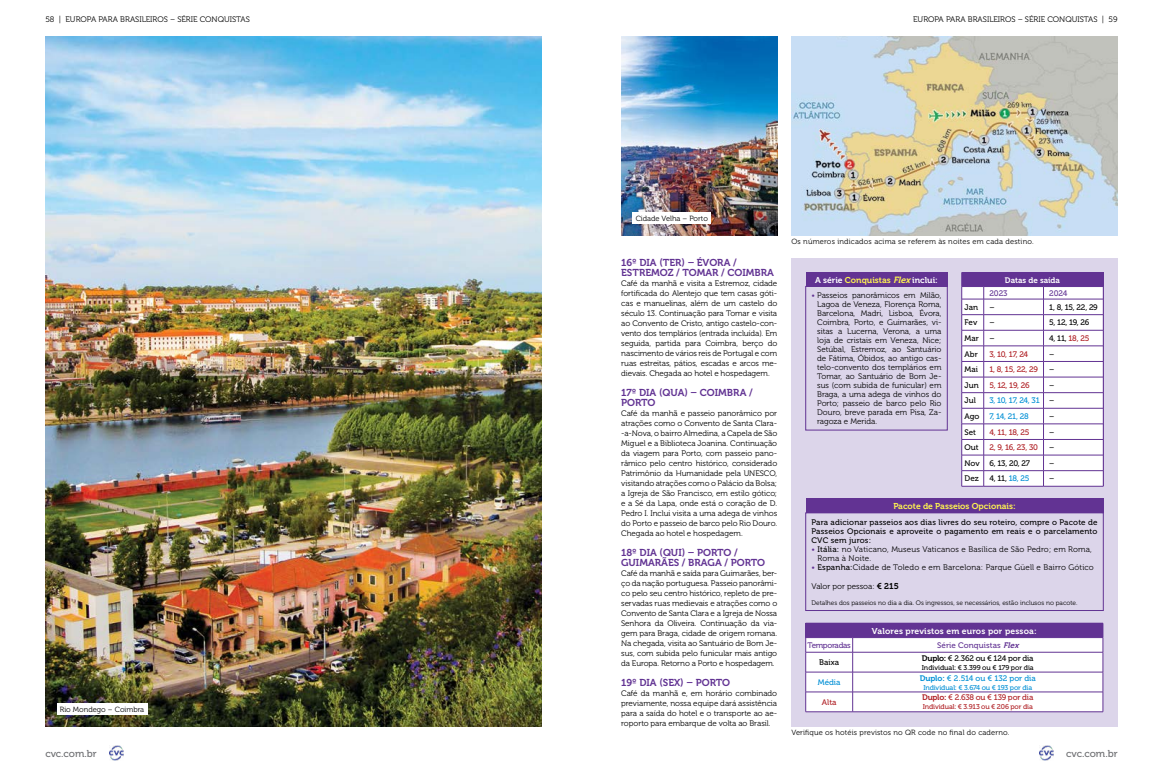
<style>
.page{position:relative;width:1163px;height:780px;background:#fff}
.page>*{position:absolute;margin:0;border:0;box-sizing:border-box;transform-origin:0 0}
.t1{font:10px/10px "Museo 700";color:#623393}
.t2{font:10px "Museo 500";color:#6d6e71}
.t3{font:8.5px "Museo 700";letter-spacing:.005em;color:#fff}
.t4{font:8.5px "Museo 700";color:#fff450}
.t5{font:8px/10px "Museo 300";color:#000;text-align:justify}
.t6{font:8px/9px "Museo 500";color:#000;text-align:justify}
.t7{font:8px/9px "Museo 300";letter-spacing:.02em;color:#000}
.t8{font:8px "Museo 500";letter-spacing:-.025em;color:#af1e23}
.t9{font:8px "Museo 500";color:#008fd5}
.t10{font:8px "Museo 500";color:#623393}
.t11{font:8px/15.6px "Museo 500";letter-spacing:-.025em;color:#008fd5}
.t12{font:8px "Museo 500";letter-spacing:-.02em;color:#000}
.t13{font:8px "Museo 700";color:#fff}
.t14{font:8px "Museo 500";letter-spacing:-.04em;color:#623393}
.t15{font:7.5px "Museo 300";letter-spacing:.02em;color:#000}
.t16{font:7.5px "Museo 300";color:#000}
.t17{font:7px "Museo 500";letter-spacing:-.005em;color:#000}
.t18{font:7px "Museo 500";letter-spacing:-.015em;color:#008fd5}
.t19{font:7px "Museo 500";letter-spacing:-.015em;color:#af1e23}
.t20{font:6.5px "Museo 300";color:#000}
.s1{color:#fff450}
.s2{font-style:italic;font-size:9px;color:#fff450}
.s3{color:#623393}
.s4{color:#af1e23}
.s5{color:#000}
.s6{color:#008fd5}
.s7{font-family:"Museo 500"}
.s8{font-family:"Museo 700";font-size:8.5px}
.s9{font-family:"Museo 700";font-style:italic}
.s10{font-family:"Museo 700"}
</style>
<div class="page">
<img style="left:109px;top:745px;width:14px;height:15px">
<img style="left:1039px;top:745px;width:14px;height:15px">
<img style="left:45px;top:37px;width:496px;height:689px">
<div style="left:57px;top:702px;width:90px;height:12px;background:#fff"></div>
<div style="left:791px;top:258px;width:326px;height:468px;background:#dcd5ea"></div>
<div style="left:805px;top:286px;width:142px;height:144px;border:1px solid #623393"></div>
<div style="left:805px;top:272px;width:142px;height:14px;background:#623393"></div>
<div style="left:805px;top:499px;width:298px;height:14px;background:#623393"></div>
<div style="left:805px;top:512px;width:298px;height:98px;border:1px solid #623393"></div>
<img style="left:791px;top:37px;width:326px;height:198px">
<svg style="left:961px;top:272px;width:142px;height:215px;background:#e7e0ee"></svg>
<hr style="left:983px;top:486px;width:60px;height:1px;background:#623393">
<hr style="left:1043px;top:486px;width:60px;height:1px;background:#623393">
<img style="left:621px;top:37px;width:156px;height:198px">
<div style="left:632px;top:212px;width:79px;height:12px;background:#fff"></div>
<hr style="left:805px;top:711px;width:47px;height:1px;background:#623393">
<svg style="left:805px;top:623px;width:298px;height:88px;background:#ddd3e8"></svg>
<hr style="left:852px;top:711px;width:250px;height:1px;background:#623393">
<p class="t5" style="left:45px;top:14px;width:206px">58 | EUROPA PARA BRASILEIROS – SÉRIE CONQUISTAS</p>
<p class="t5" style="left:912px;top:14px;width:206px">EUROPA PARA BRASILEIROS – SÉRIE CONQUISTAS | 59</p>
<p class="t16" style="left:60px;top:705px;width:86px">Rio Mondego – Coimbra</p>
<p class="t16" style="left:635px;top:214px;width:74px">Cidade Velha – Porto</p>
<p class="t1" style="left:621px;top:257px;width:154px">16º DIA (TER) – ÉVORA /<br>ESTREMOZ / TOMAR / COIMBRA</p>
<p class="t5" style="left:621px;top:278px;width:157px">Café da manhã e visita a Estremoz, cidade fortificada do Alentejo que tem casas góti&shy;cas e manuelinas, além de um castelo do século 13. Continuação para Tomar e visita ao Convento de Cristo, antigo castelo-con&shy;vento dos templários (entrada incluída). Em seguida, partida para Coimbra, berço do nascimento de vários reis de Portugal e com ruas estreitas, pátios, escadas e arcos me&shy;dievais. Chegada ao hotel e hospedagem.</p>
<p class="t1" style="left:621px;top:387px;width:133px">17º DIA (QUA) – COIMBRA /<br>PORTO</p>
<p class="t5" style="left:621px;top:408px;width:157px">Café da manhã e passeio panorâmico por atrações como o Convento de Santa Clara--a-Nova, o bairro Almedina, a Capela de São Miguel e a Biblioteca Joanina. Continuação da viagem para Porto, com passeio pano&shy;râmico pelo centro histórico, considerado Patrimônio da Humanidade pela UNESCO, visitando atrações como o Palácio da Bolsa; a Igreja de São Francisco, em estilo gótico; e a Sé da Lapa, onde está o coração de D.<br>Pedro I. Inclui visita a uma adega de vinhos do Porto e passeio de barco pelo Rio Douro.<br>Chegada ao hotel e hospedagem.</p>
<p class="t1" style="left:621px;top:547px;width:145px">18º DIA (QUI) – PORTO /<br>GUIMARÃES / BRAGA / PORTO</p>
<p class="t5" style="left:621px;top:568px;width:157px">Café da manhã e saída para Guimarães, ber&shy;ço da nação portuguesa. Passeio panorâmi&shy;co pelo seu centro histórico, repleto de pre&shy;servadas ruas medievais e atrações como o Convento de Santa Clara e a Igreja de Nossa Senhora da Oliveira. Continuação da via&shy;gem para Braga, cidade de origem romana.<br>Na chegada, visita ao Santuário de Bom Je&shy;sus, com subida pelo funicular mais antigo da Europa. Retorno a Porto e hospedagem.</p>
<p class="t1" style="left:621px;top:677px;width:110px">19º DIA (SEX) – PORTO</p>
<p class="t5" style="left:621px;top:688px;width:157px">Café da manhã e, em horário combinado previamente, nossa equipe dará assistência para a saída do hotel e o transporte ao ae&shy;roporto para embarque de volta ao Brasil.</p>
<p class="t15" style="left:791px;top:237px;width:244px">Os números indicados acima se referem às noites em cada destino.</p>
<p class="t3" style="left:815px;top:275px;width:124px">A série <span class="s1">Conquistas</span> <span class="s2">Flex</span>inclui:</p>
<p class="t5" style="left:817px;top:291px;width:126px;line-height:9px;text-indent:-6px"><span class="s3">•</span> Passeios panorâmicos em Milão, Lagoa de Veneza, Florença Roma, Barcelona, Madri, Lisboa, Évora, Coimbra, Porto, e Guimarães, vi&shy;sitas a Lucerna, Verona, a uma loja de cristais em Veneza, Nice; Setúbal, Estremoz, ao Santuário de Fátima, Óbidos, ao antigo cas&shy;telo-convento dos templários em Tomar, ao Santuário de Bom Je&shy;sus (com subida de funicular) em Braga, a uma adega de vinhos do Porto; passeio de barco pelo Rio Douro, breve parada em Pisa, Za&shy;ragoza e Merida.</p>
<p class="t13" style="left:1004px;top:275px;width:57px">Datas de saída</p>
<p class="t10" style="left:989px;top:288px;width:20px">2023</p>
<p class="t10" style="left:1048px;top:288px;width:20px">2024</p>
<p class="t6" style="left:964px;top:303px;width:15px">Jan</p>
<p class="t6" style="left:989px;top:303px;width:7px">–</p>
<p class="t6" style="left:1048px;top:303px;width:50px">1, 8, 15, 22, 29</p>
<p class="t6" style="left:964px;top:318px;width:14px">Fev</p>
<p class="t6" style="left:989px;top:318px;width:7px">–</p>
<p class="t6" style="left:1048px;top:318px;width:42px">5, 12, 19, 26</p>
<p class="t6" style="left:964px;top:334px;width:16px">Mar</p>
<p class="t6" style="left:989px;top:334px;width:7px">–</p>
<p class="t6" style="left:1048px;top:334px;width:42px">4, 11, <span class="s4">18, 25</span></p>
<p class="t6" style="left:964px;top:349px;width:15px">Abr</p>
<p class="t8" style="left:989px;top:349px;width:40px">3, 10, 17, 24</p>
<p class="t6" style="left:1048px;top:349px;width:7px">–</p>
<p class="t6" style="left:964px;top:365px;width:15px">Mai</p>
<p class="t8" style="left:989px;top:365px;width:50px">1, 8, 15, 22, 29</p>
<p class="t6" style="left:1048px;top:365px;width:7px">–</p>
<p class="t6" style="left:964px;top:381px;width:16px">Jun</p>
<p class="t8" style="left:989px;top:381px;width:42px">5, 12, 19, 26</p>
<p class="t6" style="left:1048px;top:381px;width:7px">–</p>
<p class="t6" style="left:964px;top:396px;width:13px">Jul</p>
<p class="t11" style="left:964px;top:393px;width:91px;text-indent:25px">3, 10, 17, 24, 31 <span class="s5">–<br>Ago</span> 7, 14, 21, 28</p>
<p class="t6" style="left:1048px;top:412px;width:7px">–</p>
<p class="t6" style="left:964px;top:427px;width:13px">Set</p>
<p class="t8" style="left:989px;top:427px;width:42px">4, 11, 18, 25</p>
<p class="t6" style="left:1048px;top:427px;width:7px">–</p>
<p class="t6" style="left:964px;top:443px;width:16px">Out</p>
<p class="t8" style="left:989px;top:443px;width:50px">2, 9, 16, 23, 30</p>
<p class="t6" style="left:1048px;top:443px;width:7px">–</p>
<p class="t6" style="left:964px;top:458px;width:67px">Nov 6, 13, 20, 27</p>
<p class="t6" style="left:1048px;top:458px;width:7px">–</p>
<p class="t6" style="left:964px;top:474px;width:16px">Dez</p>
<p class="t6" style="left:989px;top:474px;width:42px">4, 11, <span class="s6">18, 25</span></p>
<p class="t6" style="left:1048px;top:474px;width:7px">–</p>
<p class="t4" style="left:893px;top:501px;width:124px">Pacote de Passeios Opcionais:</p>
<p class="t6" style="left:811px;top:517px;width:287px">Para adicionar passeios aos dias livres do seu roteiro, compre o Pacote de Passeios Opcionais e aproveite o pagamento em reais e o parcelamento CVC sem juros:</p>
<p class="t7" style="left:817px;top:544px;width:276px;text-indent:-6px"><span class="s3">•</span> <span class="s7">Itália:</span> no Vaticano, Museus Vaticanos e Basílica de São Pedro; em Roma,<br>Roma à Noite.</p>
<p class="t7" style="left:811px;top:562px;width:284px"><span class="s3">•</span> <span class="s7">Espanha:</span>Cidade de Toledo e em Barcelona: Parque Güell e Bairro Gótico</p>
<p class="t5" style="left:811px;top:581px;width:89px">Valor por pessoa: <span class="s8">€ 215</span></p>
<p class="t20" style="left:811px;top:599px;width:267px">Detalhes dos passeios no dia a dia. Os ingressos, se necessários, estão inclusos no pacote.</p>
<p class="t3" style="left:871px;top:626px;width:166px">Valores previstos em euros por pessoa:</p>
<p class="t14" style="left:807px;top:640px;width:45px">Temporadas</p>
<p class="t10" style="left:936px;top:640px;width:85px">Série Conquistas <span class="s9">Flex</span></p>
<p class="t6" style="left:819px;top:658px;width:21px">Baixa</p>
<p class="t12" style="left:921px;top:653px;width:113px"><span class="s10">Duplo:</span> € 2.362 ou € 124 por dia</p>
<p class="t17" style="left:921px;top:663px;width:113px">Individual: € 3.399 ou € 179 por dia</p>
<p class="t9" style="left:817px;top:677px;width:24px">Média</p>
<p class="t9" style="left:919px;top:673px;width:117px"><span class="s10">Duplo:</span> € 2.514 ou € 132 por dia</p>
<p class="t18" style="left:923px;top:683px;width:110px">Individual: € 3.674 ou € 193 por dia</p>
<p class="t8" style="left:922px;top:693px;width:113px"><span class="s10">Duplo:</span> € 2.638 ou € 139 por dia</p>
<p class="t19" style="left:922px;top:703px;width:111px">Individual: € 3.913 ou € 206 por dia</p>
<p class="t15" style="left:791px;top:728px;width:219px">Verifique os hotéis previstos no QR code no final do caderno.</p>
<p class="t8" style="left:821px;top:697px;width:16px">Alta</p>
<p class="t2" style="left:45px;top:747px;width:53px">cvc.com.br</p>
<p class="t2" style="left:1066px;top:747px;width:53px">cvc.com.br</p>
</div>
